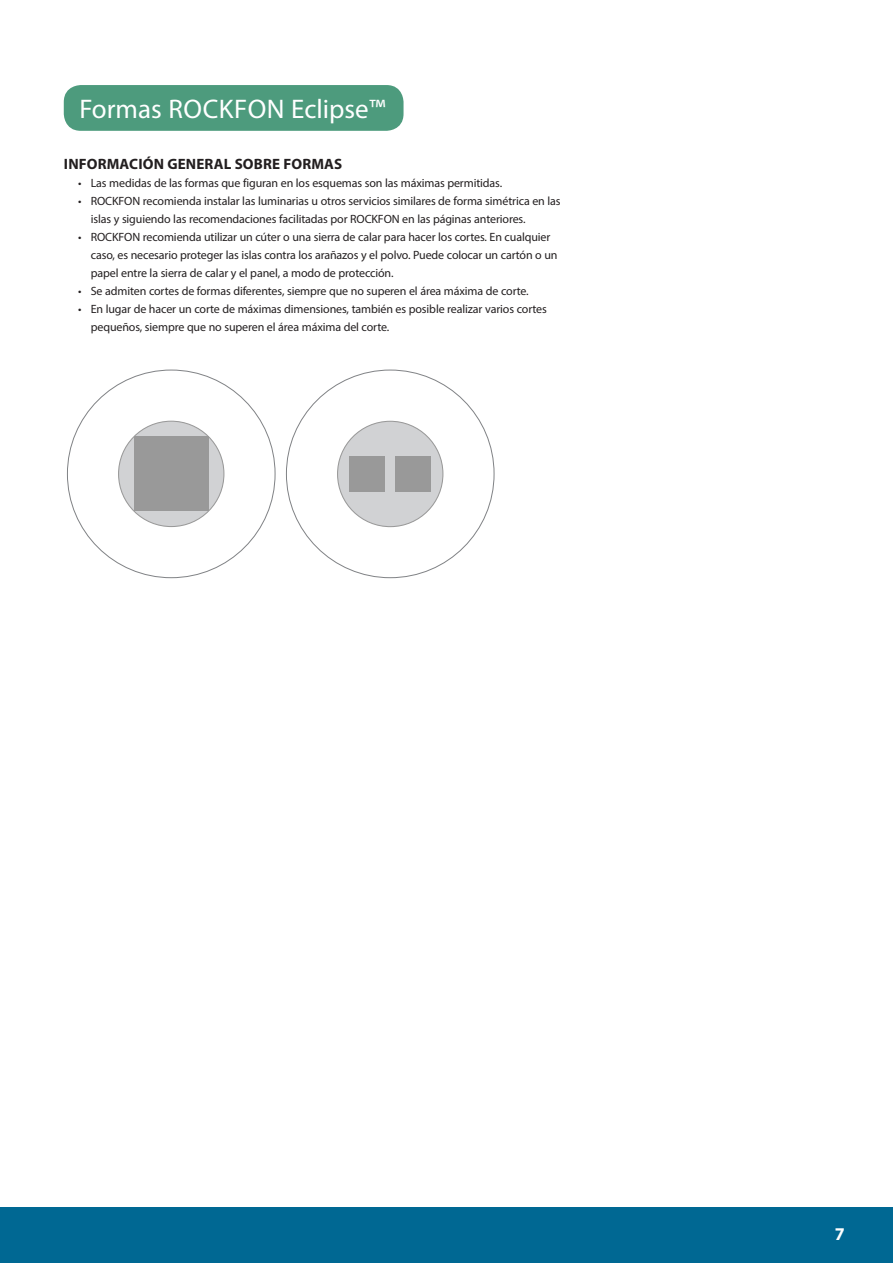
<style>
.page{position:relative;width:893px;height:1263px;background:#fff}
.page>*{position:absolute;margin:0;border:0;box-sizing:border-box;transform-origin:0 0}
.t1{font:27px "Myriad Pro";color:#fff}
.t2{font:700 18px "Myriad Pro";color:#fff}
.t3{font:700 15px "Myriad Pro";letter-spacing:.01em;color:#231f20}
.t4{font:12px/18px "Myriad Pro";letter-spacing:-.01em;color:#231f20}
</style>
<div class="page">
<div style="left:64px;top:85px;width:340px;height:46px;background:#4d9b7d;border-radius:17px"></div>
<div style="left:0;top:1208px;width:893px;height:55px;background:#006893"></div>
<div style="left:118px;top:421px;width:106px;height:106px;background:#d1d2d4;border-radius:50%"></div>
<div style="left:134px;top:437px;width:74px;height:74px;background:#999"></div>
<div style="left:337px;top:421px;width:106px;height:106px;background:#d1d2d4;border-radius:50%"></div>
<div style="left:395px;top:456px;width:36px;height:36px;background:#999"></div>
<div style="left:349px;top:456px;width:36px;height:36px;background:#999"></div>
<h1 class="t1" style="left:80px;top:92px;width:307px">Formas ROCKFON Eclipse™</h1>
<p class="t3" style="left:64px;top:154px;width:280px">INFORMACIÓN GENERAL SOBRE FORMAS</p>
<p class="t4" style="left:78px;top:173px;width:426px">• Las medidas de las formas que figuran en los esquemas son las máximas permitidas.</p>
<p class="t4" style="left:91px;top:191px;width:471px;text-indent:-13px">• ROCKFON recomienda instalar las luminarias u otros servicios similares de forma simétrica en las islas y siguiendo las recomendaciones facilitadas por ROCKFON en las páginas anteriores.</p>
<p class="t4" style="left:91px;top:227px;width:468px;text-indent:-13px">• ROCKFON recomienda utilizar un cúter o una sierra de calar para hacer los cortes. En cualquier caso, es necesario proteger las islas contra los arañazos y el polvo. Puede colocar un cartón o un papel entre la sierra de calar y el panel, a modo de protección.</p>
<p class="t4" style="left:78px;top:281px;width:452px">• Se admiten cortes de formas diferentes, siempre que no superen el área máxima de corte.</p>
<p class="t4" style="left:91px;top:299px;width:458px;text-indent:-13px">• En lugar de hacer un corte de máximas dimensiones, también es posible realizar varios cortes pequeños, siempre que no superen el área máxima del corte.</p>
<h2 class="t2" style="left:835px;top:1222px;width:11px">7</h2>
</div>
